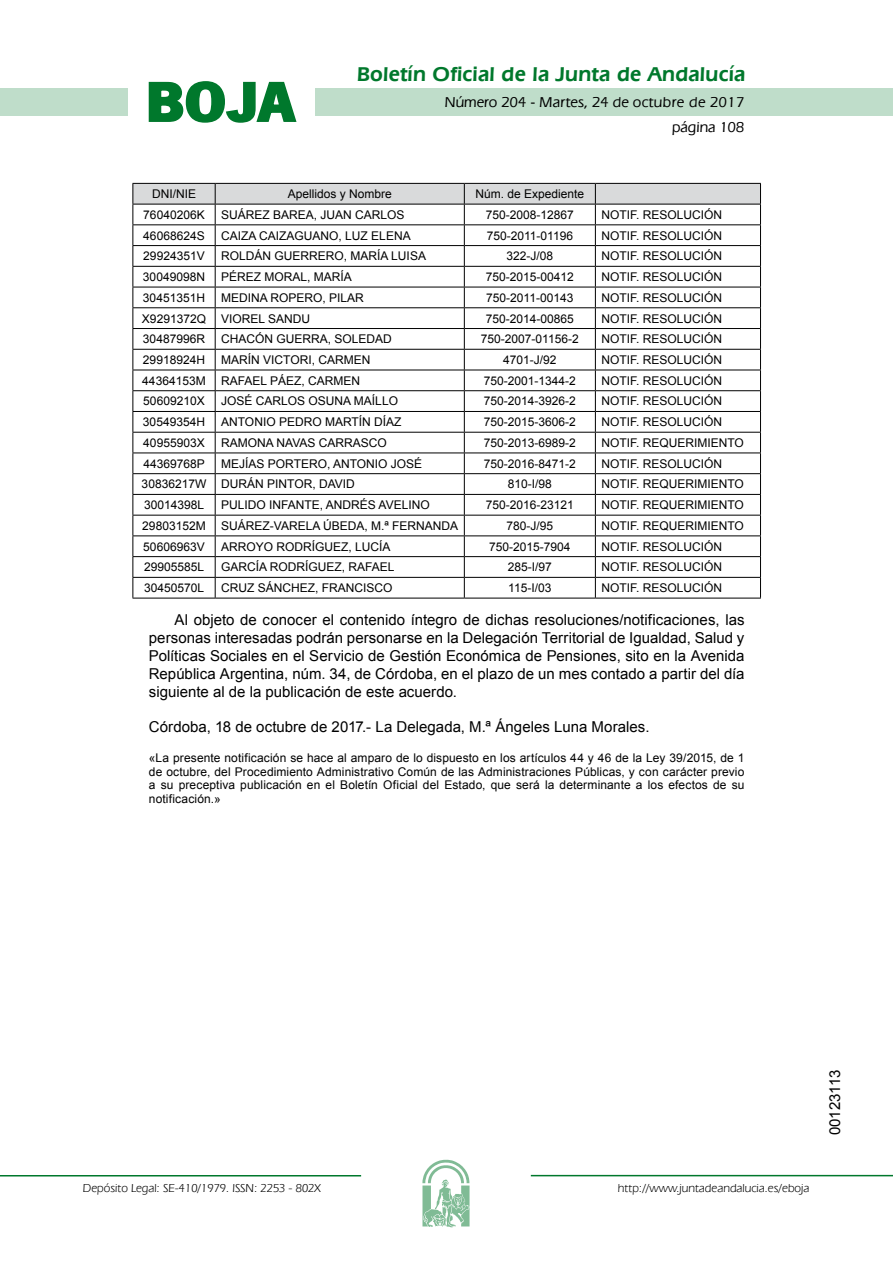
<style>
.page{position:relative;width:893px;height:1263px;background:#fff}
.page>*{position:absolute;margin:0;border:0;box-sizing:border-box;transform-origin:0 0}
.t1{font:700 57.75px "News Got T";color:#00782c;scale:1.14 1}
.t2{font:600 21px "Eras IT Cby BT";letter-spacing:.01em;color:#00782c}
.t3{font:15px/18px "Arial";color:#000;text-align:justify}
.t4{font:500 15px/24.5px "Eras IT Cby BT";color:#000;text-align:right}
.t5{font:12px/13.5px "Arial";color:#000;text-align:justify}
.t6{font:12px "Eras IT Cby BT";color:#000}
</style>
<div class="page">
<div style="left:315px;top:88px;width:577px;height:28px;background:#bfddca"></div>
<div style="left:0;top:88px;width:128px;height:28px;background:#bfddca"></div>
<hr style="left:0;top:1175px;width:361px;height:2px;background:#00782c">
<svg style="left:422px;top:1159px;width:47px;height:68px"></svg>
<hr style="left:531px;top:1175px;width:361px;height:1px;background:#00782c">
<svg style="left:148px;top:81px;width:149px;height:42px"></svg>
<svg style="left:132px;top:183px;width:629px;height:415px"></svg>
<hr style="left:132px;top:598px;width:83px;height:1px;background:#000">
<hr style="left:215px;top:598px;width:249px;height:1px;background:#000">
<hr style="left:464px;top:598px;width:131px;height:1px;background:#000">
<hr style="left:595px;top:598px;width:165px;height:1px;background:#000">
<h1 class="t1" style="left:145px;top:68px;width:133px">BOJA</h1>
<h2 class="t2" style="left:357px;top:62px;width:390px">Boletín Oficial de la Junta de Andalucía</h2>
<p class="t4" style="left:445px;top:90px;width:301px">Número 204 - Martes, 24 de octubre de 2017 página 108</p>
<p class="t5" style="left:152px;top:187px;width:46px">DNI/NIE</p>
<p class="t5" style="left:288px;top:187px;width:106px">Apellidos y Nombre</p>
<p class="t5" style="left:475px;top:187px;width:110px">Núm. de Expediente</p>
<p class="t5" style="left:143px;top:208px;width:63px">76040206K</p>
<p class="t5" style="left:221px;top:208px;width:185px">SUÁREZ BAREA, JUAN CARLOS</p>
<p class="t5" style="left:486px;top:208px;width:90px">750-2008-12867</p>
<p class="t5" style="left:601px;top:208px;width:122px">NOTIF. RESOLUCIÓN</p>
<p class="t5" style="left:143px;top:229px;width:63px">46068624S</p>
<p class="t5" style="left:221px;top:229px;width:191px">CAIZA CAIZAGUANO, LUZ ELENA</p>
<p class="t5" style="left:486px;top:229px;width:88px">750-2011-01196</p>
<p class="t5" style="left:601px;top:229px;width:122px">NOTIF. RESOLUCIÓN</p>
<p class="t5" style="left:143px;top:249px;width:63px">29924351V</p>
<p class="t5" style="left:221px;top:249px;width:206px">ROLDÁN GUERRERO, MARÍA LUISA</p>
<p class="t5" style="left:506px;top:249px;width:48px">322-J/08</p>
<p class="t5" style="left:601px;top:249px;width:122px">NOTIF. RESOLUCIÓN</p>
<p class="t5" style="left:143px;top:270px;width:64px">30049098N</p>
<p class="t5" style="left:221px;top:270px;width:132px">PÉREZ MORAL, MARÍA</p>
<p class="t5" style="left:486px;top:270px;width:90px">750-2015-00412</p>
<p class="t5" style="left:601px;top:270px;width:122px">NOTIF. RESOLUCIÓN</p>
<p class="t5" style="left:143px;top:291px;width:64px">30451351H</p>
<p class="t5" style="left:221px;top:291px;width:144px">MEDINA ROPERO, PILAR</p>
<p class="t5" style="left:486px;top:291px;width:89px">750-2011-00143</p>
<p class="t5" style="left:601px;top:291px;width:122px">NOTIF. RESOLUCIÓN</p>
<p class="t5" style="left:142px;top:312px;width:66px">X9291372Q</p>
<p class="t5" style="left:221px;top:312px;width:90px">VIOREL SANDU</p>
<p class="t5" style="left:486px;top:312px;width:90px">750-2014-00865</p>
<p class="t5" style="left:601px;top:312px;width:122px">NOTIF. RESOLUCIÓN</p>
<p class="t5" style="left:143px;top:332px;width:64px">30487996R</p>
<p class="t5" style="left:221px;top:332px;width:172px">CHACÓN GUERRA, SOLEDAD</p>
<p class="t5" style="left:481px;top:332px;width:99px">750-2007-01156-2</p>
<p class="t5" style="left:601px;top:332px;width:122px">NOTIF. RESOLUCIÓN</p>
<p class="t5" style="left:143px;top:353px;width:64px">29918924H</p>
<p class="t5" style="left:221px;top:353px;width:151px">MARÍN VICTORI, CARMEN</p>
<p class="t5" style="left:503px;top:353px;width:55px">4701-J/92</p>
<p class="t5" style="left:601px;top:353px;width:122px">NOTIF. RESOLUCIÓN</p>
<p class="t5" style="left:142px;top:374px;width:65px">44364153M</p>
<p class="t5" style="left:221px;top:374px;width:140px">RAFAEL PÁEZ, CARMEN</p>
<p class="t5" style="left:484px;top:374px;width:94px">750-2001-1344-2</p>
<p class="t5" style="left:601px;top:374px;width:122px">NOTIF. RESOLUCIÓN</p>
<p class="t5" style="left:143px;top:395px;width:63px">50609210X</p>
<p class="t5" style="left:221px;top:395px;width:178px">JOSÉ CARLOS OSUNA MAÍLLO</p>
<p class="t5" style="left:484px;top:395px;width:94px">750-2014-3926-2</p>
<p class="t5" style="left:601px;top:395px;width:122px">NOTIF. RESOLUCIÓN</p>
<p class="t5" style="left:143px;top:415px;width:64px">30549354H</p>
<p class="t5" style="left:221px;top:415px;width:182px">ANTONIO PEDRO MARTÍN DÍAZ</p>
<p class="t5" style="left:484px;top:415px;width:94px">750-2015-3606-2</p>
<p class="t5" style="left:601px;top:415px;width:122px">NOTIF. RESOLUCIÓN</p>
<p class="t5" style="left:143px;top:436px;width:63px">40955903X</p>
<p class="t5" style="left:221px;top:436px;width:167px">RAMONA NAVAS CARRASCO</p>
<p class="t5" style="left:484px;top:436px;width:94px">750-2013-6989-2</p>
<p class="t5" style="left:601px;top:436px;width:144px">NOTIF. REQUERIMIENTO</p>
<p class="t5" style="left:143px;top:457px;width:63px">44369768P</p>
<p class="t5" style="left:221px;top:457px;width:202px">MEJÍAS PORTERO, ANTONIO JOSÉ</p>
<p class="t5" style="left:484px;top:457px;width:94px">750-2016-8471-2</p>
<p class="t5" style="left:601px;top:457px;width:122px">NOTIF. RESOLUCIÓN</p>
<p class="t5" style="left:142px;top:478px;width:215px">30836217W DURÁN PINTOR, DAVID</p>
<p class="t5" style="left:508px;top:478px;width:46px">810-I/98</p>
<p class="t5" style="left:601px;top:478px;width:144px">NOTIF. REQUERIMIENTO</p>
<p class="t5" style="left:144px;top:498px;width:62px">30014398L</p>
<p class="t5" style="left:221px;top:498px;width:210px">PULIDO INFANTE, ANDRÉS AVELINO</p>
<p class="t5" style="left:486px;top:498px;width:90px">750-2016-23121</p>
<p class="t5" style="left:601px;top:498px;width:144px">NOTIF. REQUERIMIENTO</p>
<p class="t5" style="left:142px;top:519px;width:65px">29803152M</p>
<p class="t5" style="left:221px;top:519px;width:238px">SUÁREZ-VARELA ÚBEDA, M.ª FERNANDA</p>
<p class="t5" style="left:506px;top:519px;width:48px">780-J/95</p>
<p class="t5" style="left:601px;top:519px;width:144px">NOTIF. REQUERIMIENTO</p>
<p class="t5" style="left:143px;top:540px;width:63px">50606963V</p>
<p class="t5" style="left:221px;top:540px;width:171px">ARROYO RODRÍGUEZ, LUCÍA</p>
<p class="t5" style="left:489px;top:540px;width:83px">750-2015-7904</p>
<p class="t5" style="left:601px;top:540px;width:122px">NOTIF. RESOLUCIÓN</p>
<p class="t5" style="left:144px;top:561px;width:62px">29905585L</p>
<p class="t5" style="left:221px;top:561px;width:175px">GARCÍA RODRÍGUEZ, RAFAEL</p>
<p class="t5" style="left:508px;top:561px;width:46px">285-I/97</p>
<p class="t5" style="left:601px;top:561px;width:122px">NOTIF. RESOLUCIÓN</p>
<p class="t5" style="left:144px;top:581px;width:62px">30450570L</p>
<p class="t5" style="left:221px;top:581px;width:173px">CRUZ SÁNCHEZ, FRANCISCO</p>
<p class="t5" style="left:508px;top:581px;width:45px">115-I/03</p>
<p class="t5" style="left:601px;top:581px;width:122px">NOTIF. RESOLUCIÓN</p>
<p class="t3" style="left:149px;top:611px;width:597px;text-indent:26px">Al objeto de conocer el contenido íntegro de dichas resoluciones/notificaciones, las personas interesadas podrán personarse en la Delegación Territorial de Igualdad, Salud y Políticas Sociales en el Servicio de Gestión Económica de Pensiones, sito en la Avenida República Argentina, núm. 34, de Córdoba, en el plazo de un mes contado a partir del día siguiente al de la publicación de este acuerdo.</p>
<p class="t3" style="left:149px;top:718px;width:502px">Córdoba, 18 de octubre de 2017.- La Delegada, M.ª Ángeles Luna Morales.</p>
<p class="t5" style="left:149px;top:752px;width:597px">«La presente notificación se hace al amparo de lo dispuesto en los artículos 44 y 46 de la Ley 39/2015, de 1 de octubre, del Procedimiento Administrativo Común de las Administraciones Públicas, y con carácter previo a su preceptiva publicación en el Boletín Oficial del Estado, que será la determinante a los efectos de su notificación.»</p>
<p class="t6" style="left:83px;top:1181px;width:239px">Depósito Legal: SE-410/1979. ISSN: 2253 - 802X</p>
<p class="t6" style="left:618px;top:1181px;width:193px">http://www.juntadeandalucia.es/eboja</p>
<p class="t3" style="left:826px;top:1135px;width:67px;rotate:-90deg">00123113</p>
</div>
